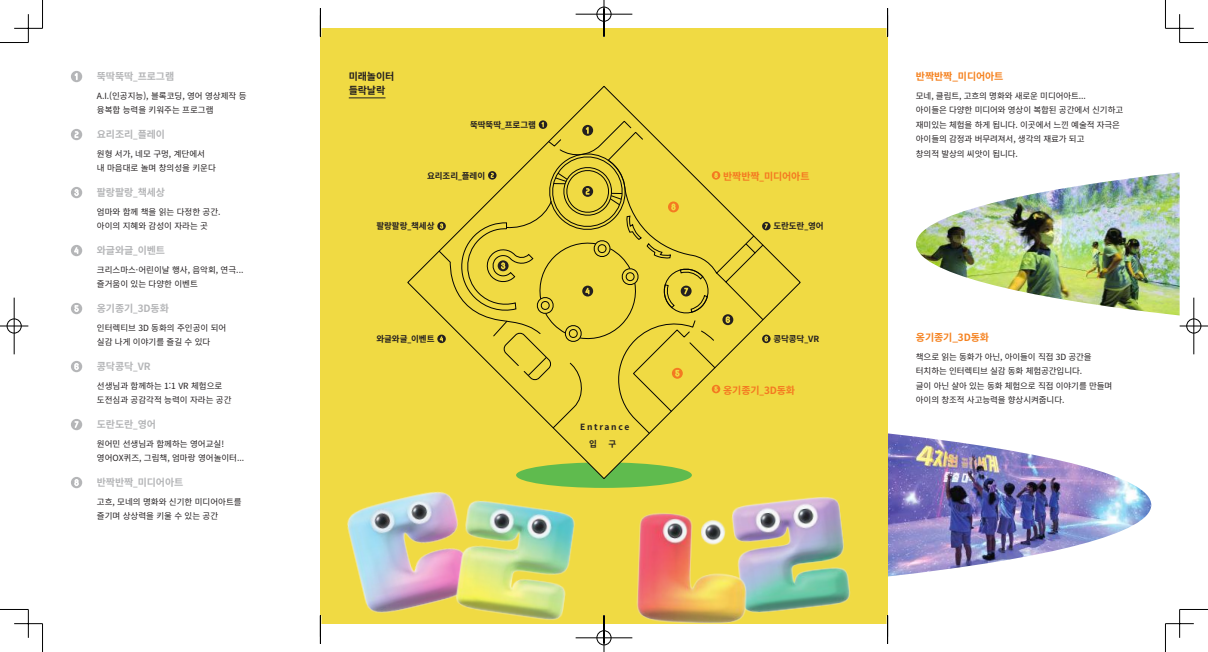
<style>
.page{position:relative;width:1208px;height:652px;background:#fff}
.page>*{position:absolute;margin:0;border:0;box-sizing:border-box;transform-origin:0 0}
.t1{font:700 10px "Noto Sans CJ Kkr";letter-spacing:-.01em;color:#b5b6b8}
.t2{font:700 10px "Noto Sans CJ Kkr";letter-spacing:-.01em;color:#f58220}
.t3{font:700 10px "Noto Sans CJ Kkr";letter-spacing:-.01em;color:#f47921}
.t4{font:700 10px "Noto Sans CJ Kkr";letter-spacing:-.01em;color:#231f20}
.t5{font:8.5px "Noto Sans CJ Kkr";color:#231f20}
.t6{font:700 8.5px "Noto Sans CJ Kkr";letter-spacing:-.01em;color:#231f20}
.t7{font:700 8.5px "Noto Sans CJ Kkr";letter-spacing:.2em;color:#231f20}
</style>
<div class="page">
<img style="left:916px;top:172px;width:263px;height:143px">
<img style="left:887px;top:433px;width:264px;height:143px">
<div style="left:320px;top:28px;width:567px;height:596px;background:#f0da43"></div>
<div style="left:516px;top:462px;width:176px;height:26px;background:#5fbb4e;border-radius:50%"></div>
<svg style="left:437px;top:120px;width:333px;height:359px"></svg>
<svg style="left:71px;top:71px;width:11px;height:11px"></svg>
<svg style="left:71px;top:129px;width:11px;height:11px"></svg>
<svg style="left:71px;top:187px;width:11px;height:11px"></svg>
<svg style="left:71px;top:245px;width:11px;height:11px"></svg>
<svg style="left:71px;top:303px;width:11px;height:11px"></svg>
<svg style="left:71px;top:419px;width:11px;height:11px"></svg>
<svg style="left:71px;top:361px;width:11px;height:11px"></svg>
<svg style="left:71px;top:477px;width:11px;height:11px"></svg>
<hr style="left:349px;top:98px;width:36px;height:1px;background:#231f20">
<img style="left:347px;top:462px;width:150px;height:151px">
<img style="left:435px;top:476px;width:162px;height:144px">
<img style="left:767px;top:496px;width:84px;height:117px">
<img style="left:636px;top:502px;width:131px;height:122px">
<svg style="left:0;top:0;width:43px;height:43px"></svg>
<svg style="left:0;top:609px;width:43px;height:43px"></svg>
<svg style="left:1165px;top:0;width:43px;height:43px"></svg>
<svg style="left:1165px;top:609px;width:43px;height:43px"></svg>
<div style="left:596px;top:6px;width:16px;height:16px;border:1px solid #fff;border-radius:50%"></div>
<hr style="left:575px;top:13px;width:57px;height:2px;background:#fff">
<div style="left:597px;top:7px;width:14px;height:14px;border:1px solid #000;border-radius:50%"></div>
<hr style="left:575px;top:14px;width:57px;height:1px;background:#000">
<div style="left:596px;top:630px;width:16px;height:16px;border:1px solid #fff;border-radius:50%"></div>
<hr style="left:575px;top:637px;width:57px;height:2px;background:#fff">
<div style="left:597px;top:631px;width:14px;height:14px;border:1px solid #000;border-radius:50%"></div>
<hr style="left:575px;top:638px;width:57px;height:1px;background:#000">
<div style="left:6px;top:318px;width:16px;height:16px;border:1px solid #fff;border-radius:50%"></div>
<hr style="left:0;top:325px;width:28px;height:2px;background:#fff">
<hr style="left:13px;top:298px;width:2px;height:56px;background:#fff">
<div style="left:7px;top:319px;width:14px;height:14px;border:1px solid #000;border-radius:50%"></div>
<svg style="left:0;top:326px;width:28px;height:1px"></svg>
<hr style="left:14px;top:298px;width:1px;height:56px;background:#000">
<div style="left:1186px;top:318px;width:15px;height:16px;border:1px solid #fff;border-radius:50%"></div>
<div style="left:1186px;top:319px;width:15px;height:14px;border:1px solid #000;border-radius:50%"></div>
<svg style="left:1179px;top:326px;width:29px;height:1px"></svg>
<hr style="left:1193px;top:298px;width:1px;height:56px;background:#000">
<svg style="left:320px;top:8px;width:1px;height:29px"></svg>
<svg style="left:320px;top:615px;width:1px;height:29px"></svg>
<svg style="left:603px;top:0;width:2px;height:37px"></svg>
<svg style="left:603px;top:615px;width:2px;height:37px"></svg>
<svg style="left:887px;top:8px;width:1px;height:29px"></svg>
<svg style="left:887px;top:615px;width:1px;height:29px"></svg>
<p class="t1" style="left:97px;top:70px;width:79px">뚝딱뚝딱_프로그램</p>
<p class="t5" style="left:97px;top:91px;width:151px">A.I.(인공지능), 블록코딩, 영어 영상제작 등</p>
<p class="t5" style="left:97px;top:106px;width:118px">융복합 능력을 키워주는 프로그램</p>
<p class="t1" style="left:97px;top:128px;width:70px">요리조리_플레이</p>
<p class="t5" style="left:97px;top:149px;width:110px">원형 서가, 네모 구멍, 계단에서</p>
<p class="t5" style="left:97px;top:164px;width:121px">내 마음대로 놀며 창의성을 키운다</p>
<p class="t1" style="left:97px;top:186px;width:70px">팔랑팔랑_책세상</p>
<p class="t5" style="left:97px;top:207px;width:125px">엄마와 함께 책을 읽는 다정한 공간.</p>
<p class="t5" style="left:97px;top:222px;width:113px">아이의 지혜와 감성이 자라는 곳</p>
<p class="t1" style="left:97px;top:244px;width:70px">와글와글_이벤트</p>
<p class="t5" style="left:97px;top:265px;width:148px">크리스마스·어린이날 행사, 음악회, 연극...</p>
<p class="t5" style="left:97px;top:280px;width:102px">즐거움이 있는 다양한 이벤트</p>
<p class="t1" style="left:97px;top:302px;width:73px">옹기종기_3D동화</p>
<p class="t5" style="left:97px;top:323px;width:131px">인터렉티브 3D 동화의 주인공이 되어</p>
<p class="t5" style="left:97px;top:337px;width:115px">실감 나게 이야기를 즐길 수 있다</p>
<p class="t1" style="left:97px;top:360px;width:55px">콩닥콩닥_VR</p>
<p class="t5" style="left:97px;top:381px;width:127px">선생님과 함께하는 1:1 VR 체험으로</p>
<p class="t5" style="left:97px;top:396px;width:136px">도전심과 공감각적 능력이 자라는 공간</p>
<p class="t1" style="left:97px;top:418px;width:61px">도란도란_영어</p>
<p class="t5" style="left:97px;top:439px;width:129px">원어민 선생님과 함께하는 영어교실!</p>
<p class="t5" style="left:97px;top:454px;width:149px">영어OX퀴즈, 그림책, 엄마랑 영어놀이터...</p>
<p class="t1" style="left:97px;top:476px;width:88px">반짝반짝_미디어아트</p>
<p class="t5" style="left:97px;top:497px;width:146px">고흐, 모네의 명화와 신기한 미디어아트를</p>
<p class="t5" style="left:97px;top:512px;width:123px">즐기며 상상력을 키울 수 있는 공간</p>
<p class="t4" style="left:349px;top:70px;width:47px">미래놀이터</p>
<p class="t4" style="left:349px;top:85px;width:38px">들락날락</p>
<p class="t6" style="left:470px;top:120px;width:67px">뚝딱뚝딱_프로그램</p>
<p class="t6" style="left:427px;top:171px;width:60px">요리조리_플레이</p>
<p class="t3" style="left:723px;top:171px;width:88px">반짝반짝_미디어아트</p>
<p class="t6" style="left:376px;top:221px;width:60px">팔랑팔랑_책세상</p>
<p class="t6" style="left:773px;top:221px;width:52px">도란도란_영어</p>
<p class="t6" style="left:376px;top:334px;width:59px">와글와글_이벤트</p>
<p class="t6" style="left:773px;top:334px;width:47px">콩닥콩닥_VR</p>
<p class="t7" style="left:580px;top:422px;width:51px">Entrance</p>
<p class="t6" style="left:589px;top:439px;width:9px">입</p>
<p class="t6" style="left:608px;top:439px;width:9px">구</p>
<p class="t3" style="left:723px;top:384px;width:73px">옹기종기_3D동화</p>
<p class="t2" style="left:916px;top:70px;width:89px">반짝반짝_미디어아트</p>
<p class="t5" style="left:916px;top:91px;width:171px">모네, 클림트, 고흐의 명화와 새로운 미디어아트...</p>
<p class="t5" style="left:916px;top:106px;width:209px">아이들은 다양한 미디어와 영상이 복합된 공간에서 신기하고</p>
<p class="t5" style="left:916px;top:120px;width:206px">재미있는 체험을 하게 됩니다. 이곳에서 느낀 예술적 자극은</p>
<p class="t5" style="left:916px;top:135px;width:170px">아이들의 감정과 버무려져서, 생각의 재료가 되고</p>
<p class="t5" style="left:916px;top:149px;width:104px">창의적 발상의 씨앗이 됩니다.</p>
<p class="t2" style="left:916px;top:331px;width:75px">옹기종기_3D동화</p>
<p class="t5" style="left:916px;top:352px;width:177px">책으로 읽는 동화가 아닌, 아이들이 직접 3D 공간을</p>
<p class="t5" style="left:916px;top:367px;width:168px">터치하는 인터렉티브 실감 동화 체험공간입니다.</p>
<p class="t5" style="left:916px;top:381px;width:198px">글이 아닌 살아 있는 동화 체험으로 직접 이야기를 만들며</p>
<p class="t5" style="left:916px;top:396px;width:150px">아이의 창조적 사고능력을 향상시켜줍니다.</p>
</div>
